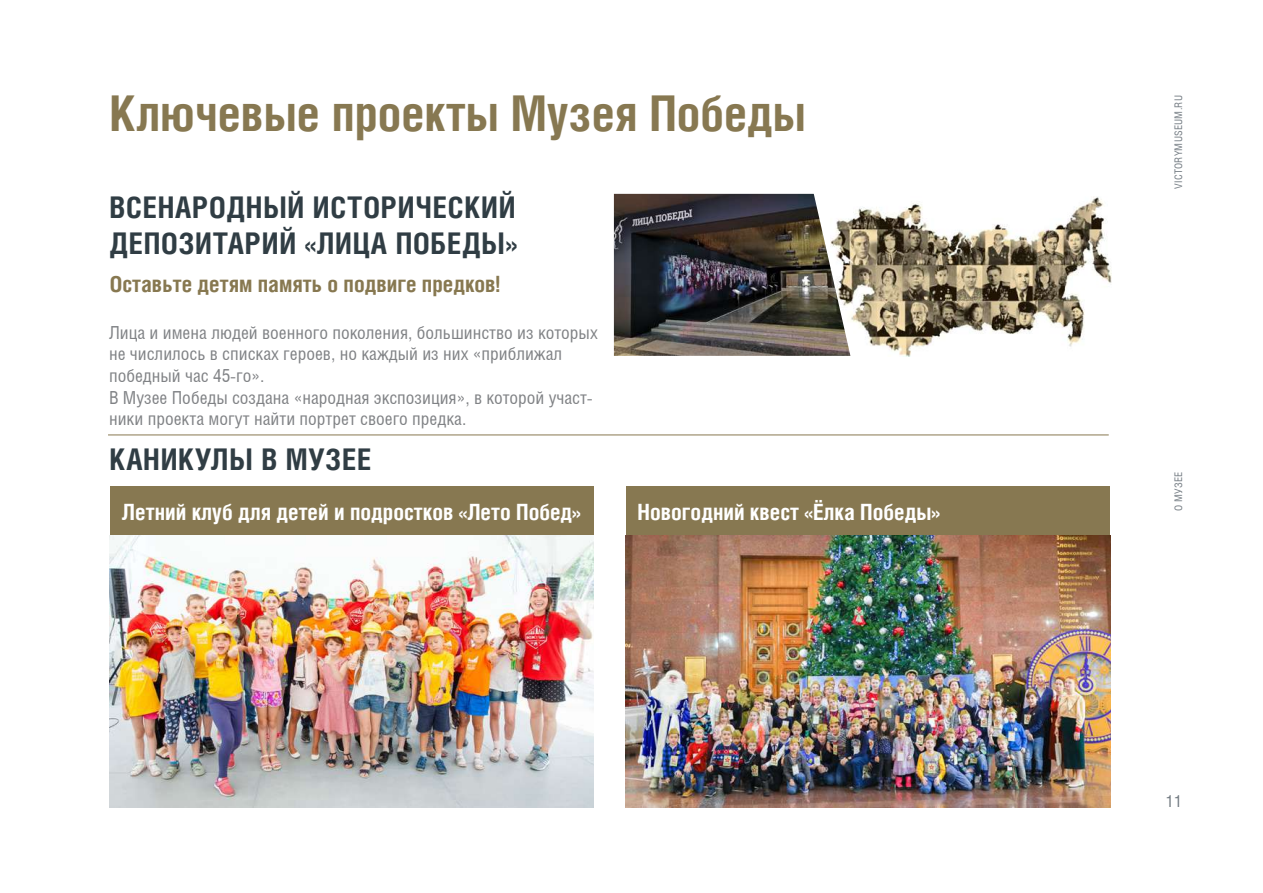
<style>
.page{position:relative;width:1263px;height:893px;background:#fff}
.page>*{position:absolute;margin:0;border:0;box-sizing:border-box;transform-origin:0 0}
.t1{font:700 49.5px "Helios Cond";color:#877851}
.t2{font:700 30px/36px "Helios Cond";letter-spacing:.025em;color:#303d44}
.t3{font:700 22.5px "Helios Cond";color:#fff}
.t4{font:700 22.5px "Helios Cond";color:#877850}
.t5{font:18px/21.6px "Helios Cond";color:#808285}
.t6{font:16.5px "Helios Cond";color:#747c83}
.t7{font:10.5px "Helios Cond";letter-spacing:.025em;color:#747c83}
</style>
<div class="page">
<div style="left:626px;top:487px;width:484px;height:48px;background:#877851"></div>
<div style="left:110px;top:487px;width:484px;height:48px;background:#877851"></div>
<img style="left:850px;top:197px;width:261px;height:160px">
<img style="left:110px;top:535px;width:484px;height:272px">
<img style="left:626px;top:535px;width:484px;height:273px">
<hr style="left:108px;top:435px;width:1001px;height:1px;background:#877850">
<img style="left:614px;top:194px;width:236px;height:162px">
<h1 class="t1" style="left:110px;top:84px;width:698px">Ключевые проекты Музея Победы</h1>
<h2 class="t2" style="left:110px;top:189px;width:409px">ВСЕНАРОДНЫЙ ИСТОРИЧЕСКИЙ<br>ДЕПОЗИТАРИЙ «ЛИЦА ПОБЕДЫ»</h2>
<p class="t4" style="left:110px;top:271px;width:392px">Оставьте детям память о подвиге предков!</p>
<p class="t5" style="left:109px;top:321px;width:490px">Лица и имена людей военного поколения, большинство из которых не числилось в списках героев, но каждый из них «приближал победный час 45-го».<br>В Музее Победы создана «народная экспозиция», в которой участ&shy;ники проекта могут найти портрет своего предка.</p>
<h2 class="t2" style="left:110px;top:440px;width:263px">КАНИКУЛЫ В МУЗЕЕ</h2>
<p class="t3" style="left:122px;top:498px;width:460px">Летний клуб для детей и подростков «Лето Побед»</p>
<p class="t3" style="left:638px;top:498px;width:304px">Новогодний квест «Ёлка Победы»</p>
<p class="t7" style="left:1172px;top:189px;width:95px;rotate:-90deg">VICTORYMUSEUM.RU</p>
<p class="t7" style="left:1172px;top:511px;width:41px;rotate:-90deg">О МУЗЕЕ</p>
<p class="t6" style="left:1166px;top:792px;width:18px">11</p>
</div>
